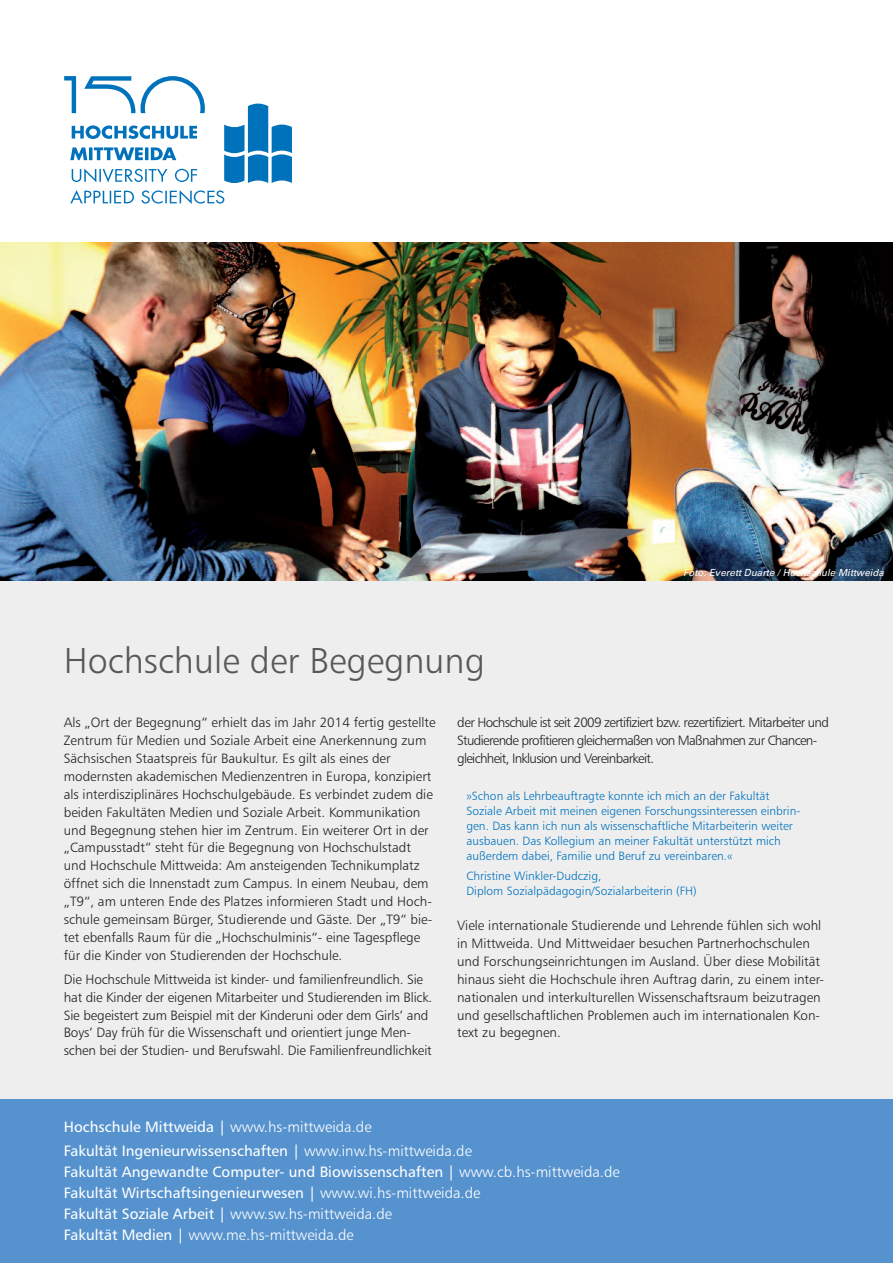
<style>
.page{position:relative;width:893px;height:1263px;background:#fff}
.page>*{position:absolute;margin:0;border:0;box-sizing:border-box;transform-origin:0 0}
.t1{font:36px "Humanist 777 BT Light B";color:#57585a}
.t2{font:15px/21px "Humanist 777 BT Roman B";color:#fff}
.t3{font:15px "Humanist 777 BT Light B";color:#fff}
.t4{font:13.5px/17.9px "Humanist 777 BT Light B";color:#231f20}
.t5{font:13.5px/17.9px "Humanist 777 BT Light B";letter-spacing:-.05em;color:#231f20}
.t6{font:12px/15px "Humanist 777 BT Light B";color:#0072bc}
.t7{font:italic 9.75px "Univers LT";color:#fff}
.s1{font-family:"Humanist 777 BT Light B"}
.s2{font-family:"Humanist 777 BT Roman B"}
</style>
<div class="page">
<div style="left:0;top:562px;width:893px;height:624px;background:#eeeeef"></div>
<div style="left:0;top:1099px;width:893px;height:164px;background:#5592ce"></div>
<img style="left:0;top:242px;width:893px;height:338px">
<svg style="left:224px;top:104px;width:68px;height:79px"></svg>
<svg style="left:72px;top:125px;width:125px;height:14px"></svg>
<svg style="left:70px;top:147px;width:106px;height:13px"></svg>
<svg style="left:72px;top:168px;width:125px;height:15px"></svg>
<svg style="left:70px;top:190px;width:154px;height:14px"></svg>
<svg style="left:141px;top:76px;width:64px;height:37px"></svg>
<svg style="left:64px;top:76px;width:12px;height:37px"></svg>
<svg style="left:84px;top:76px;width:51px;height:37px"></svg>
<h1 class="t1" style="left:64px;top:646px;width:423px">Hochschule der Begegnung</h1>
<p class="t7" style="left:683px;top:569px;width:202px">Foto: Everett Duarte / Hochschule Mittweida</p>
<p class="t4" style="left:64px;top:715px;width:373px">Als „Ort der Begegnung“ erhielt das im Jahr 2014 fertig gestellte Zentrum für Medien und Soziale Arbeit eine Anerkennung zum Sächsischen Staatspreis für Baukultur. Es gilt als eines der modernsten akademischen Medienzentren in Europa, konzipiert als interdisziplinäres Hochschulgebäude. Es verbindet zudem die beiden Fakultäten Medien und Soziale Arbeit. Kommunikation und Begegnung stehen hier im Zentrum. Ein weiterer Ort in der „Campusstadt“ steht für die Begegnung von Hochschulstadt und Hochschule Mittweida: Am ansteigenden Technikumplatz öffnet sich die Innenstadt zum Campus. In einem Neubau, dem „T9“, am unteren Ende des Platzes informieren Stadt und Hoch&shy;schule gemeinsam Bürger, Studierende und Gäste. Der „T9“ bie&shy;tet ebenfalls Raum für die „Hochschulminis“- eine Tagespflege für die Kinder von Studierenden der Hochschule.</p>
<p class="t4" style="left:64px;top:971px;width:370px">Die Hochschule Mittweida ist kinder- und familienfreundlich. Sie hat die Kinder der eigenen Mitarbeiter und Studierenden im Blick.<br>Sie begeistert zum Beispiel mit der Kinderuni oder dem Girls’ and Boys’ Day früh für die Wissenschaft und orientiert junge Men&shy;schen bei der Studien- und Berufswahl. Die Familienfreundlichkeit</p>
<p class="t5" style="left:457px;top:715px;width:373px">der Hochschule ist seit 2009 zertifiziert bzw. rezertifiziert. Mitarbeiter und<br>Studierende profitieren gleichermaßen von Maßnahmen zur Chancen&shy;gleichheit, Inklusion und Vereinbarkeit.</p>
<p class="t6" style="left:466px;top:790px;width:335px">»Schon als Lehrbeauftragte konnte ich mich an der Fakultät Soziale Arbeit mit meinen eigenen Forschungssinteressen einbrin&shy;gen. Das kann ich nun als wissenschaftliche Mitarbeiterin weiter ausbauen. Das Kollegium an meiner Fakultät unterstützt mich außerdem dabei, Familie und Beruf zu vereinbaren.«</p>
<p class="t6" style="left:466px;top:869px;width:232px">Christine Winkler-Dudczig,<br>Diplom Sozialpädagogin/Sozialarbeiterin (FH)</p>
<p class="t4" style="left:457px;top:918px;width:368px">Viele internationale Studierende und Lehrende fühlen sich wohl in Mittweida. Und Mittweidaer besuchen Partnerhochschulen und Forschungseinrichtungen im Ausland. Über diese Mobilität hinaus sieht die Hochschule ihren Auftrag darin, zu einem inter&shy;nationalen und interkulturellen Wissenschaftsraum beizutragen und gesellschaftlichen Problemen auch im internationalen Kon&shy;text zu begegnen.</p>
<p class="t2" style="left:64px;top:1117px;width:410px;line-height:23.1px">Hochschule Mittweida | <span class="s1">www.hs-mittweida.de<br></span>Fakultät Ingenieurwissenschaften | <span class="s1">www.inw.hs-mittweida.de</span></p>
<p class="t2" style="left:64px;top:1162px;width:558px">Fakultät Angewandte Computer- und Biowissenschaften | <span class="s1">www.cb.hs-mittweida.de<br></span>Fakultät Wirtschaftsingenieurwesen | <span class="s1">www.wi.hs-mittweida.de<br></span>Fakultät Soziale Arbeit | <span class="s1">www.sw.hs-mittweida.de</span></p>
<p class="t3" style="left:64px;top:1228px;width:292px"><span class="s2">Fakultät Medien |</span> www.me.hs-mittweida.de</p>
</div>
